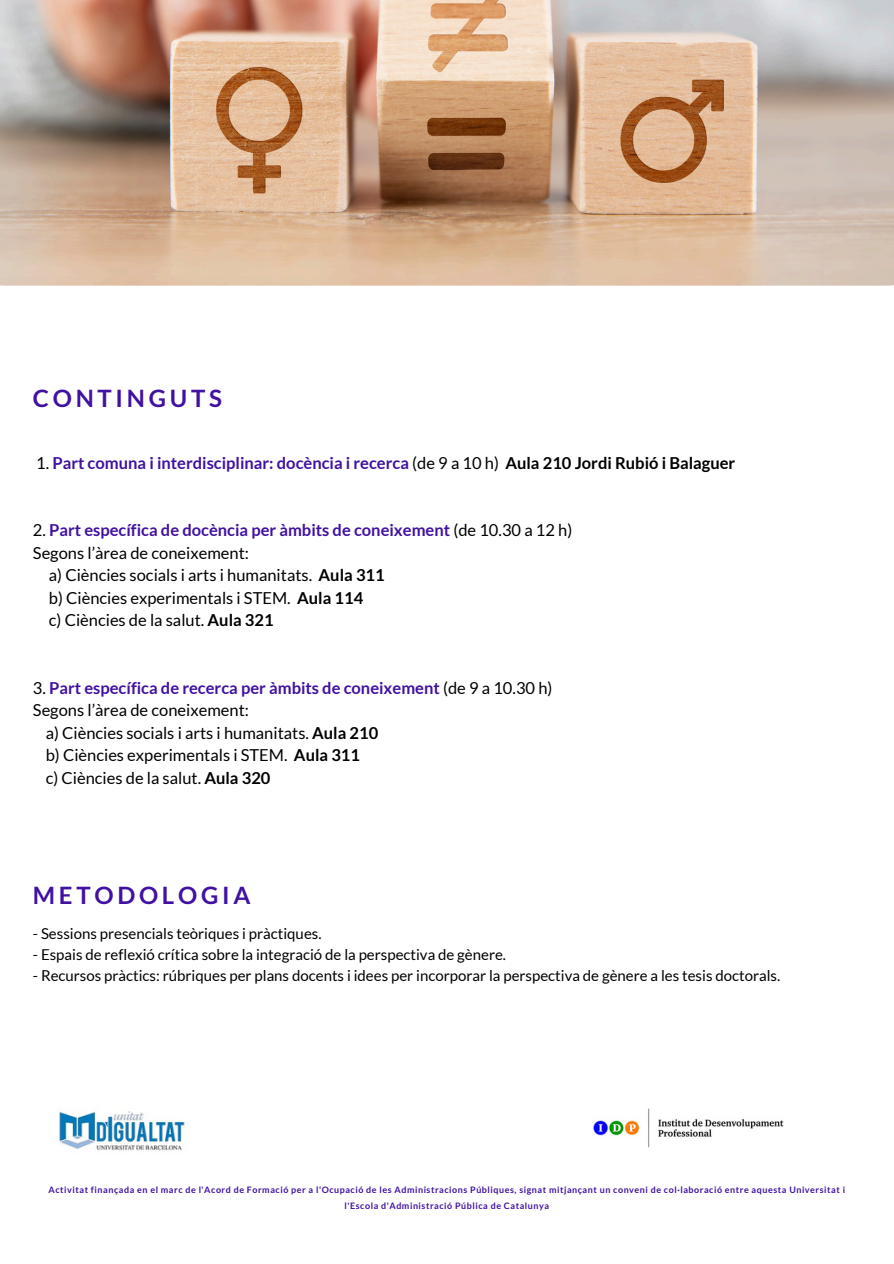
<style>
.page{position:relative;width:894px;height:1264px;background:#fff}
.page>*{position:absolute;margin:0;border:0;box-sizing:border-box;transform-origin:0 0}
.t1{font:700 24px "Lato";letter-spacing:.155em;color:#4111a2}
.t2{font:16.5px "Lato";color:#000}
.t3{font:700 16.5px "Lato";color:#4111a2}
.t4{font:15px "Lato";color:#000}
.t5{font:700 8.85px/16.4px "Lato";letter-spacing:.06em;color:#4111a2;text-align:center}
.s1{font-weight:400;color:#000}
.s2{color:#000}
.s3{font-weight:700}
</style>
<div class="page">
<img style="left:59px;top:1111px;width:126px;height:40px">
<img style="left:0;top:0;width:893px;height:286px">
<img style="left:593px;top:1108px;width:191px;height:40px">
<h2 class="t1" style="left:33px;top:383px;width:190px">CONTINGUTS</h2>
<p class="t3" style="left:36px;top:452px;width:700px"><span class="s1">1.</span> Part comuna i interdisciplinar: docència i recerca <span class="s1">(de 9 a 10 h)</span> <span class="s2">Aula 210 Jordi Rubió i Balaguer</span></p>
<h1 class="t3" style="left:33px;top:520px;width:540px"><span class="s1">2.</span> Part específica de docència per àmbits de coneixement <span class="s1">(de 10.30 a 12 h)</span></h1>
<h1 class="t2" style="left:33px;top:542px;width:217px">Segons l’àrea de coneixement:</h1>
<h1 class="t2" style="left:49px;top:565px;width:337px">a) Ciències socials i arts i humanitats. <span class="s3">Aula 311</span></h1>
<h1 class="t2" style="left:49px;top:587px;width:316px">b) Ciències experimentals i STEM. <span class="s3">Aula 114</span></h1>
<h1 class="t2" style="left:49px;top:610px;width:226px">c) Ciències de la salut. <span class="s3">Aula 321</span></h1>
<h2 class="t3" style="left:33px;top:677px;width:521px"><span class="s1">3.</span> Part específica de recerca per àmbits de coneixement <span class="s1">(de 9 a 10.30 h)</span></h2>
<h2 class="t2" style="left:33px;top:700px;width:217px">Segons l’àrea de coneixement:</h2>
<h2 class="t2" style="left:46px;top:722px;width:334px">a) Ciències socials i arts i humanitats. <span class="s3">Aula 210</span></h2>
<h2 class="t2" style="left:46px;top:745px;width:316px">b) Ciències experimentals i STEM. <span class="s3">Aula 311</span></h2>
<h2 class="t2" style="left:46px;top:767px;width:226px">c) Ciències de la salut. <span class="s3">Aula 320</span></h2>
<p class="t1" style="left:33px;top:879px;width:219px">METODOLOGIA</p>
<h2 class="t4" style="left:33px;top:923px;width:290px">- Sessions presencials teòriques i pràctiques.</h2>
<h2 class="t4" style="left:33px;top:945px;width:474px">- Espais de reflexió crítica sobre la integració de la perspectiva de gènere.</h2>
<h2 class="t4" style="left:33px;top:966px;width:748px">- Recursos pràctics: rúbriques per plans docents i idees per incorporar la perspectiva de gènere a les tesis doctorals.</h2>
<p class="t5" style="left:49px;top:1181px;width:797px">Activitat finançada en el marc de l'Acord de Formació per a l'Ocupació de les Administracions Públiques, signat mitjançant un conveni de col·laboració entre aquesta Universitat i l'Escola d'Administració Pública de Catalunya</p>
</div>
